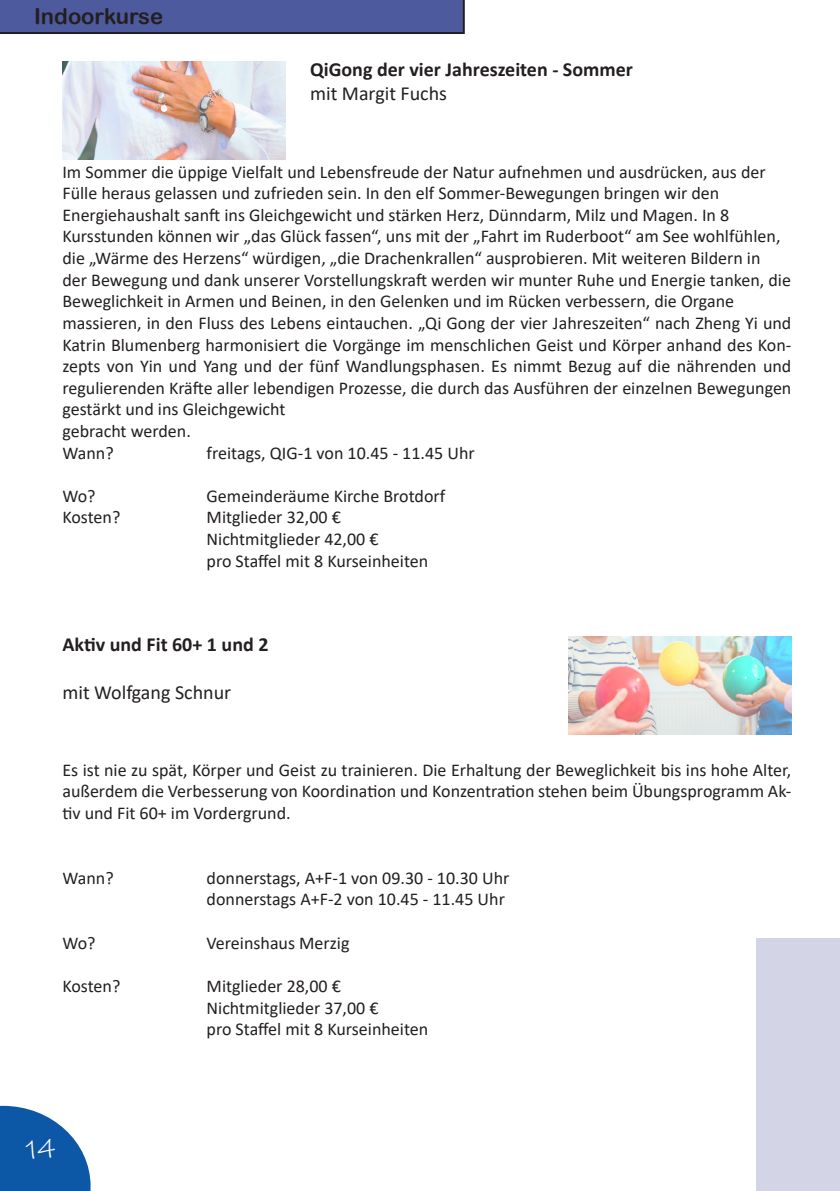
<style>
.page{position:relative;width:840px;height:1191px;background:#fff}
.page>*{position:absolute;margin:0;border:0;box-sizing:border-box;transform-origin:0 0}
.t1{font:26px "Ink Free";color:#fff}
.t2{font:22px "Arial Rounded MT Bold";color:#231f20}
.t3{font:700 20px "Calibri";color:#231f20}
.t4{font:20px "Calibri";color:#231f20}
.t5{font:18px/21.6px "Calibri";color:#231f20;text-align:justify}
</style>
<div class="page">
<svg style="left:0;top:1105px;width:90px;height:86px"></svg>
<div style="left:756px;top:938px;width:83px;height:253px;background:#d4d4e7"></div>
<img style="left:568px;top:636px;width:223px;height:98px">
<div style="left:0;top:0;width:464px;height:34px;background:#4d5a9e"></div>
<img style="left:62px;top:61px;width:223px;height:98px">
<p class="t2" style="left:34px;top:3px;width:131px">Indoorkurse</p>
<p class="t3" style="left:310px;top:55px;width:324px">QiGong der vier Jahreszeiten - Sommer</p>
<p class="t4" style="left:310px;top:80px;width:138px">mit Margit Fuchs</p>
<p class="t5" style="left:62px;top:160px;width:704px">Im Sommer die üppige Vielfalt und Lebensfreude der Natur aufnehmen und ausdrücken, aus der</p>
<p class="t5" style="left:62px;top:182px;width:658px">Fülle heraus gelassen und zufrieden sein. In den elf Sommer-Bewegungen bringen wir den</p>
<p class="t5" style="left:62px;top:204px;width:668px">Energiehaushalt sanft ins Gleichgewicht und stärken Herz, Dünndarm, Milz und Magen. In 8</p>
<p class="t5" style="left:62px;top:225px;width:719px">Kursstunden können wir „das Glück fassen“, uns mit der „Fahrt im Ruderboot“ am See wohlfühlen,</p>
<p class="t5" style="left:62px;top:247px;width:699px">die „Wärme des Herzens“ würdigen, „die Drachenkrallen“ ausprobieren. Mit weiteren Bildern in</p>
<p class="t5" style="left:62px;top:268px;width:729px">der Bewegung und dank unserer Vorstellungskraft werden wir munter Ruhe und Energie tanken, die</p>
<p class="t5" style="left:62px;top:290px;width:673px">Beweglichkeit in Armen und Beinen, in den Gelenken und im Rücken verbessern, die Organe</p>
<p class="t5" style="left:62px;top:312px;width:730px">massieren, in den Fluss des Lebens eintauchen. „Qi Gong der vier Jahreszeiten“ nach Zheng Yi und Katrin Blumenberg harmonisiert die Vorgänge im menschlichen Geist und Körper anhand des Kon&shy;zepts von Yin und Yang und der fünf Wandlungsphasen. Es nimmt Bezug auf die nährenden und regulierenden Kräfte aller lebendigen Prozesse, die durch das Ausführen der einzelnen Bewegungen gestärkt und ins Gleichgewicht</p>
<p class="t5" style="left:62px;top:420px;width:130px">gebracht werden.</p>
<p class="t5" style="left:62px;top:441px;width:53px">Wann?</p>
<p class="t5" style="left:206px;top:441px;width:269px">freitags, QIG-1 von 10.45 - 11.45 Uhr</p>
<p class="t5" style="left:62px;top:484px;width:35px">Wo?</p>
<p class="t5" style="left:206px;top:484px;width:240px">Gemeinderäume Kirche Brotdorf</p>
<p class="t5" style="left:62px;top:506px;width:59px">Kosten?</p>
<p class="t5" style="left:206px;top:506px;width:136px">Mitglieder 32,00 €</p>
<p class="t5" style="left:206px;top:528px;width:173px">Nichtmitglieder 42,00 €</p>
<p class="t5" style="left:206px;top:549px;width:223px">pro Staffel mit 8 Kurseinheiten</p>
<p class="t3" style="left:62px;top:630px;width:207px">Aktiv und Fit 60+ 1 und 2</p>
<p class="t4" style="left:62px;top:678px;width:170px">mit Wolfgang Schnur</p>
<p class="t5" style="left:62px;top:758px;width:730px">Es ist nie zu spät, Körper und Geist zu trainieren. Die Erhaltung der Beweglichkeit bis ins hohe Alter, außerdem die Verbesserung von Koordination und Konzentration stehen beim Übungsprogramm Ak&shy;tiv und Fit 60+ im Vordergrund.</p>
<p class="t5" style="left:62px;top:866px;width:53px">Wann?</p>
<p class="t5" style="left:206px;top:866px;width:304px">donnerstags, A+F-1 von 09.30 - 10.30 Uhr</p>
<p class="t5" style="left:206px;top:888px;width:300px">donnerstags A+F-2 von 10.45 - 11.45 Uhr</p>
<p class="t5" style="left:62px;top:931px;width:35px">Wo?</p>
<p class="t5" style="left:206px;top:931px;width:144px">Vereinshaus Merzig</p>
<p class="t5" style="left:62px;top:974px;width:59px">Kosten?</p>
<p class="t5" style="left:206px;top:974px;width:136px">Mitglieder 28,00 €</p>
<p class="t5" style="left:206px;top:996px;width:173px">Nichtmitglieder 37,00 €</p>
<p class="t5" style="left:206px;top:1018px;width:223px">pro Staffel mit 8 Kurseinheiten</p>
<h1 class="t1" style="left:26px;top:1130px;width:31px">14</h1>
</div>
